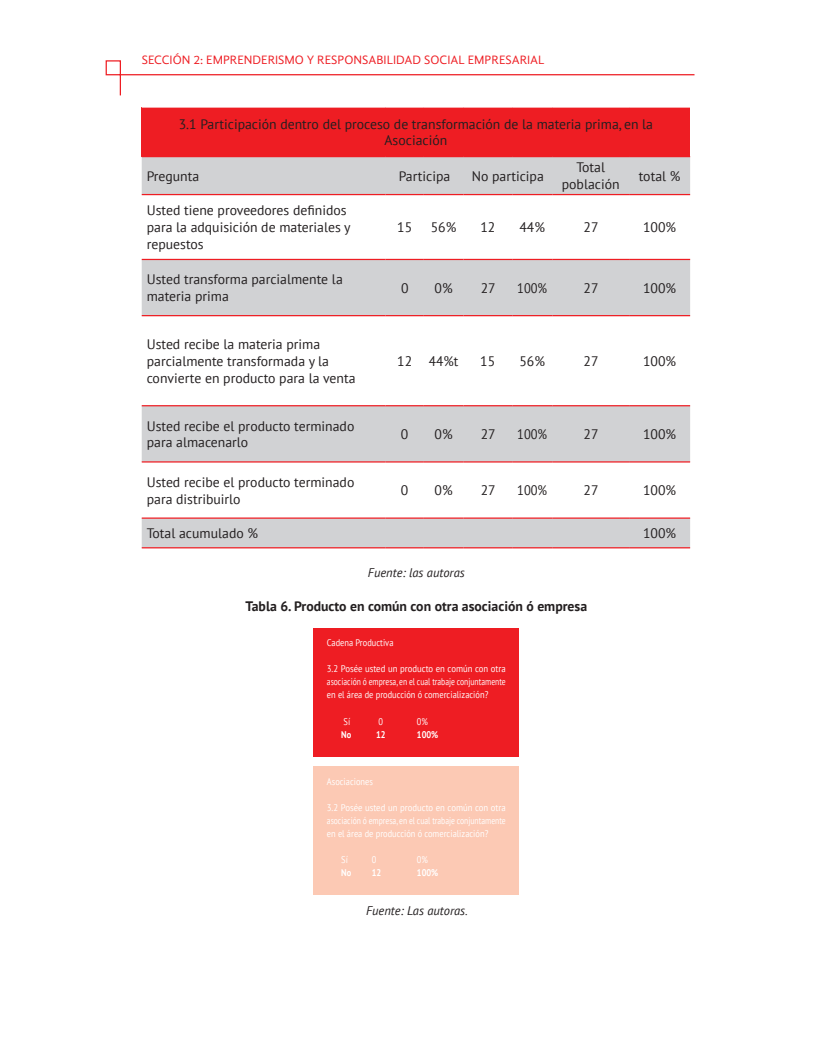
<style>
.page{position:relative;width:815px;height:1046px;background:#fff}
.page>*{position:absolute;margin:0;border:0;box-sizing:border-box;transform-origin:0 0}
.t1{font:13.75px/16.9px "PT Sans";color:#231f20}
.t2{font:700 13.75px "PT Sans";color:#231f20}
.t3{font:13.75px "PT Sans";color:#231f20;scale:.91 1}
.t4{font:12.5px "Gandhi Sans";color:#ee1d23}
.t5{font:italic 12.5px "PT Sans";color:#231f20}
.t6{font:9.62px/13px "PT Sans";color:#fff;text-align:justify;scale:.9 1}
.t7{font:9.62px "PT Sans";color:#fff;scale:.87 1}
.t8{font:700 9.62px "PT Sans";color:#fff;scale:.87 1}
.s1{font-style:normal;font-size:11.25px}
</style>
<div class="page">
<svg style="left:105px;top:60px;width:590px;height:36px"></svg>
<div style="left:142px;top:107px;width:548px;height:49px;background:#ee1d23"></div>
<div style="left:142px;top:157px;width:548px;height:390px;background:#d1d2d4"></div>
<svg style="left:142px;top:195px;width:548px;height:322px"></svg>
<hr style="left:142px;top:106px;width:244px;height:2px;background:#fff">
<hr style="left:386px;top:106px;width:38px;height:2px;background:#fff">
<hr style="left:424px;top:106px;width:39px;height:2px;background:#fff">
<hr style="left:463px;top:106px;width:49px;height:2px;background:#fff">
<hr style="left:512px;top:106px;width:40px;height:2px;background:#fff">
<hr style="left:552px;top:106px;width:77px;height:2px;background:#fff">
<hr style="left:629px;top:106px;width:61px;height:2px;background:#fff">
<hr style="left:142px;top:156px;width:244px;height:1px;background:#ee1d23">
<hr style="left:386px;top:156px;width:38px;height:1px;background:#ee1d23">
<hr style="left:424px;top:156px;width:39px;height:1px;background:#ee1d23">
<hr style="left:463px;top:156px;width:49px;height:1px;background:#ee1d23">
<hr style="left:512px;top:156px;width:40px;height:1px;background:#ee1d23">
<hr style="left:552px;top:156px;width:77px;height:1px;background:#ee1d23">
<hr style="left:629px;top:156px;width:61px;height:1px;background:#ee1d23">
<hr style="left:142px;top:194px;width:244px;height:1px;background:#ee1d23">
<hr style="left:386px;top:194px;width:38px;height:1px;background:#ee1d23">
<hr style="left:424px;top:194px;width:39px;height:1px;background:#ee1d23">
<hr style="left:463px;top:194px;width:49px;height:1px;background:#ee1d23">
<hr style="left:512px;top:194px;width:40px;height:1px;background:#ee1d23">
<hr style="left:552px;top:194px;width:77px;height:1px;background:#ee1d23">
<hr style="left:629px;top:194px;width:61px;height:1px;background:#ee1d23">
<hr style="left:142px;top:259px;width:244px;height:1px;background:#ee1d23">
<hr style="left:386px;top:259px;width:38px;height:1px;background:#ee1d23">
<hr style="left:424px;top:259px;width:39px;height:1px;background:#ee1d23">
<hr style="left:463px;top:259px;width:49px;height:1px;background:#ee1d23">
<hr style="left:512px;top:259px;width:40px;height:1px;background:#ee1d23">
<hr style="left:552px;top:259px;width:77px;height:1px;background:#ee1d23">
<hr style="left:629px;top:259px;width:61px;height:1px;background:#ee1d23">
<hr style="left:142px;top:315px;width:244px;height:1px;background:#ee1d23">
<hr style="left:386px;top:315px;width:38px;height:1px;background:#ee1d23">
<hr style="left:424px;top:315px;width:39px;height:1px;background:#ee1d23">
<hr style="left:463px;top:315px;width:49px;height:1px;background:#ee1d23">
<hr style="left:512px;top:315px;width:40px;height:1px;background:#ee1d23">
<hr style="left:552px;top:315px;width:77px;height:1px;background:#ee1d23">
<hr style="left:629px;top:315px;width:61px;height:1px;background:#ee1d23">
<hr style="left:142px;top:405px;width:244px;height:1px;background:#ee1d23">
<hr style="left:386px;top:405px;width:38px;height:1px;background:#ee1d23">
<hr style="left:424px;top:405px;width:39px;height:1px;background:#ee1d23">
<hr style="left:463px;top:405px;width:49px;height:1px;background:#ee1d23">
<hr style="left:512px;top:405px;width:40px;height:1px;background:#ee1d23">
<hr style="left:552px;top:405px;width:77px;height:1px;background:#ee1d23">
<hr style="left:629px;top:405px;width:61px;height:1px;background:#ee1d23">
<hr style="left:142px;top:461px;width:244px;height:1px;background:#ee1d23">
<hr style="left:386px;top:461px;width:38px;height:1px;background:#ee1d23">
<hr style="left:424px;top:461px;width:39px;height:1px;background:#ee1d23">
<hr style="left:463px;top:461px;width:49px;height:1px;background:#ee1d23">
<hr style="left:512px;top:461px;width:40px;height:1px;background:#ee1d23">
<hr style="left:552px;top:461px;width:77px;height:1px;background:#ee1d23">
<hr style="left:629px;top:461px;width:61px;height:1px;background:#ee1d23">
<hr style="left:142px;top:517px;width:244px;height:1px;background:#ee1d23">
<hr style="left:386px;top:517px;width:38px;height:1px;background:#ee1d23">
<hr style="left:424px;top:517px;width:39px;height:1px;background:#ee1d23">
<hr style="left:463px;top:517px;width:49px;height:1px;background:#ee1d23">
<hr style="left:512px;top:517px;width:40px;height:1px;background:#ee1d23">
<hr style="left:552px;top:517px;width:77px;height:1px;background:#ee1d23">
<hr style="left:629px;top:517px;width:61px;height:1px;background:#ee1d23">
<hr style="left:142px;top:547px;width:244px;height:1px;background:#ee1d23">
<hr style="left:386px;top:547px;width:38px;height:1px;background:#ee1d23">
<hr style="left:424px;top:547px;width:39px;height:1px;background:#ee1d23">
<hr style="left:463px;top:547px;width:49px;height:1px;background:#ee1d23">
<hr style="left:512px;top:547px;width:40px;height:1px;background:#ee1d23">
<hr style="left:552px;top:547px;width:77px;height:1px;background:#ee1d23">
<hr style="left:629px;top:547px;width:61px;height:1px;background:#ee1d23">
<div style="left:314px;top:627px;width:205px;height:129px;background:#ee1d23"></div>
<div style="left:314px;top:766px;width:205px;height:129px;background:#fcc9b4"></div>
<p class="t4" style="left:142px;top:52px;width:404px">SECCIÓN 2: EMPRENDERISMO Y RESPONSABILIDAD SOCIAL EMPRESARIAL</p>
<p class="t1" style="left:179px;top:115px;width:476px;text-align:center">3.1 Participación dentro del proceso de transformación de la materia prima, en la<br>Asociación</p>
<p class="t1" style="left:147px;top:167px;width:54px">Pregunta</p>
<p class="t1" style="left:399px;top:167px;width:53px">Participa</p>
<p class="t1" style="left:472px;top:167px;width:74px">No participa</p>
<p class="t1" style="left:562px;top:159px;width:59px;text-align:center">Total población</p>
<p class="t1" style="left:639px;top:167px;width:43px">total %</p>
<p class="t1" style="left:147px;top:202px;width:205px">Usted tiene proveedores definidos para la adquisición de materiales y repuestos</p>
<p class="t1" style="left:397px;top:218px;width:16px">15</p>
<p class="t1" style="left:431px;top:218px;width:27px">56%</p>
<p class="t1" style="left:480px;top:218px;width:16px">12</p>
<p class="t1" style="left:519px;top:218px;width:27px">44%</p>
<p class="t1" style="left:584px;top:218px;width:16px">27</p>
<p class="t1" style="left:643px;top:218px;width:35px">100%</p>
<p class="t1" style="left:147px;top:270px;width:198px">Usted transforma parcialmente la materia prima</p>
<p class="t1" style="left:401px;top:279px;width:9px">0</p>
<p class="t1" style="left:435px;top:279px;width:20px">0%</p>
<p class="t1" style="left:481px;top:279px;width:16px">27</p>
<p class="t3" style="left:517px;top:279px;width:35px">100%</p>
<p class="t1" style="left:584px;top:279px;width:16px">27</p>
<p class="t1" style="left:643px;top:279px;width:35px">100%</p>
<p class="t1" style="left:147px;top:335px;width:210px">Usted recibe la materia prima parcialmente transformada y la convierte en producto para la venta</p>
<p class="t1" style="left:397px;top:352px;width:63px">12 44%t</p>
<p class="t1" style="left:480px;top:352px;width:16px">15</p>
<p class="t1" style="left:519px;top:352px;width:27px">56%</p>
<p class="t1" style="left:584px;top:352px;width:16px">27</p>
<p class="t1" style="left:643px;top:352px;width:35px">100%</p>
<p class="t1" style="left:147px;top:417px;width:209px">Usted recibe el producto terminado para almacenarlo</p>
<p class="t1" style="left:401px;top:425px;width:9px">0</p>
<p class="t1" style="left:435px;top:425px;width:20px">0%</p>
<p class="t1" style="left:481px;top:425px;width:16px">27</p>
<p class="t3" style="left:517px;top:425px;width:35px">100%</p>
<p class="t1" style="left:584px;top:425px;width:16px">27</p>
<p class="t1" style="left:643px;top:425px;width:35px">100%</p>
<p class="t1" style="left:147px;top:473px;width:209px">Usted recibe el producto terminado para distribuirlo</p>
<p class="t1" style="left:401px;top:481px;width:9px">0</p>
<p class="t1" style="left:435px;top:481px;width:20px">0%</p>
<p class="t1" style="left:481px;top:481px;width:16px">27</p>
<p class="t3" style="left:517px;top:481px;width:35px">100%</p>
<p class="t1" style="left:584px;top:481px;width:16px">27</p>
<p class="t1" style="left:643px;top:481px;width:35px">100%</p>
<p class="t1" style="left:147px;top:524px;width:113px">Total acumulado %</p>
<p class="t1" style="left:643px;top:524px;width:35px">100%</p>
<p class="t5" style="left:368px;top:564px;width:98px">Fuente: las autoras</p>
<p class="t2" style="left:245px;top:597px;width:343px">Tabla 6. Producto en común con otra asociación ó empresa</p>
<p class="t7" style="left:327px;top:636px;width:78px">Cadena Productiva</p>
<p class="t6" style="left:327px;top:662px;width:200px">3.2 Posée usted un producto en común con otra asociación ó empresa, en el cual trabaje conjuntamente en el área de producción ó comercialización?</p>
<p class="t7" style="left:344px;top:714px;width:9px">Sí</p>
<p class="t7" style="left:379px;top:714px;width:7px">0</p>
<p class="t7" style="left:417px;top:714px;width:14px">0%</p>
<p class="t8" style="left:341px;top:727px;width:13px">No</p>
<p class="t8" style="left:376px;top:727px;width:12px">12</p>
<p class="t8" style="left:417px;top:727px;width:26px">100%</p>
<p class="t7" style="left:327px;top:775px;width:55px">Asociaciones</p>
<p class="t6" style="left:327px;top:800px;width:200px">3.2 Posée usted un producto en común con otra asociación ó empresa, en el cual trabaje conjuntamente en el área de producción ó comercialización?</p>
<p class="t7" style="left:341px;top:853px;width:9px">Sí</p>
<p class="t7" style="left:372px;top:853px;width:7px">0</p>
<p class="t7" style="left:417px;top:853px;width:14px">0%</p>
<p class="t8" style="left:341px;top:866px;width:13px">No</p>
<p class="t8" style="left:372px;top:866px;width:12px">12</p>
<p class="t8" style="left:417px;top:866px;width:26px">100%</p>
<p class="t5" style="left:366px;top:902px;width:103px">Fuente: Las autoras<span class="s1">.</span></p>
</div>
